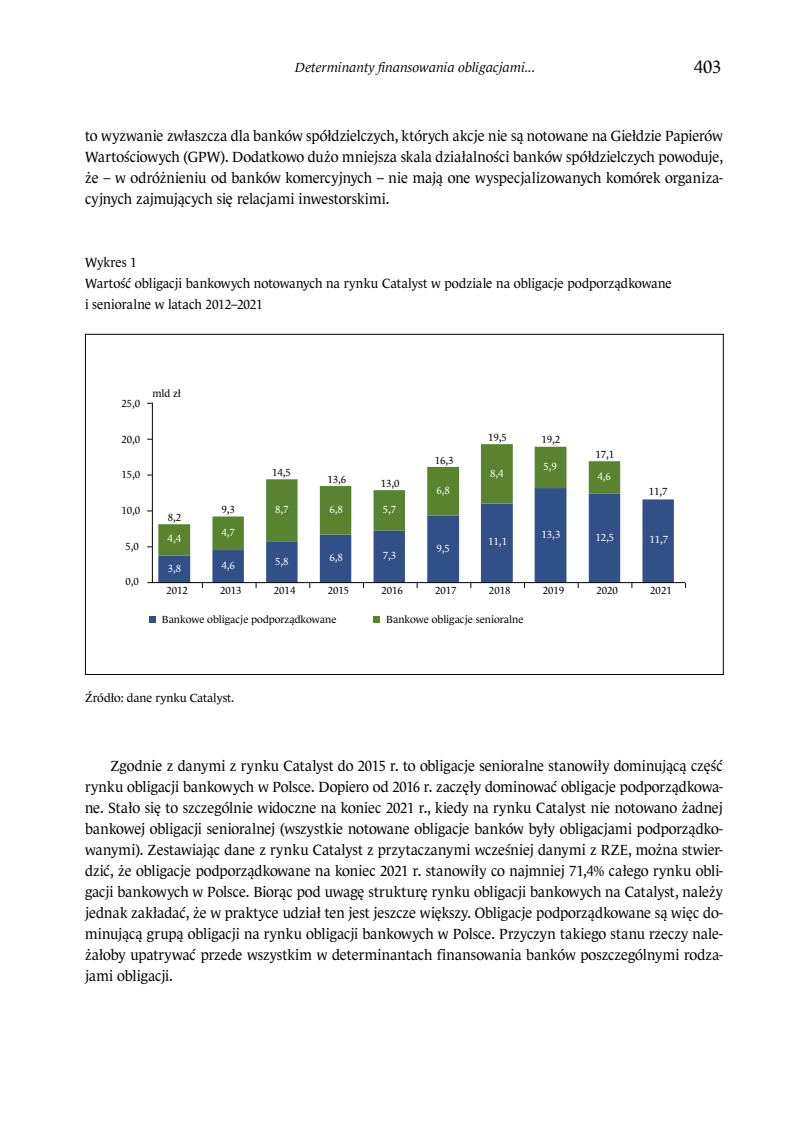
<style>
.page{position:relative;width:808px;height:1127px;background:#fff}
.page>*{position:absolute;margin:0;border:0;box-sizing:border-box;transform-origin:0 0}
.t1{font:18px "Le Monde Journal Pro";color:#000}
.t2{font:15px/21px "Le Monde Journal Pro";letter-spacing:-.01em;color:#000;text-align:justify;scale:.95 1}
.t3{font:13.5px/21px "Le Monde Journal Pro";letter-spacing:-.005em;color:#000;scale:.95 1}
.t4{font:italic 13.5px "Le Monde Journal Pro";color:#000}
.t5{font:12px "Le Monde Journal Pro";color:#000}
.t6{font:10.5px "Le Monde Journal Pro";color:#000}
.t7{font:10.5px "Le Monde Journal Pro";color:#fff}
</style>
<div class="page">
<svg style="left:158px;top:488px;width:516px;height:94px;fill:#315088"></svg>
<svg style="left:158px;top:444px;width:462px;height:112px"></svg>
<hr style="left:147px;top:582px;width:538px;height:1px;background:#000">
<div style="left:149px;top:616px;width:7px;height:6px;background:#315088"></div>
<div style="left:373px;top:616px;width:7px;height:6px;background:#5a832f"></div>
<hr style="left:152px;top:402px;width:1px;height:180px;background:#000">
<p class="t4" style="left:295px;top:57px;width:242px">Determinanty finansowania obligacjami...</p>
<p class="t1" style="left:694px;top:53px;width:29px">403</p>
<p class="t2" style="left:85px;top:124px;width:673px">to wyzwanie zwłaszcza dla banków spółdzielczych, których akcje nie są notowane na Giełdzie Papierów Wartościowych (GPW). Dodatkowo dużo mniejsza skala działalności banków spółdzielczych powoduje, że – w odróżnieniu od banków komercyjnych – nie mają one wyspecjalizowanych komórek organiza&shy;cyjnych zajmujących się relacjami inwestorskimi.</p>
<p class="t3" style="left:85px;top:250px;width:619px">Wykres 1<br>Wartość obligacji bankowych notowanych na rynku Catalyst w podziale na obligacje podporządkowane i senioralne w latach 2012–2021</p>
<p class="t6" style="left:121px;top:396px;width:20px">25,0</p>
<p class="t6" style="left:121px;top:431px;width:20px">20,0</p>
<p class="t6" style="left:121px;top:467px;width:20px">15,0</p>
<p class="t6" style="left:121px;top:502px;width:20px">10,0</p>
<p class="t6" style="left:125px;top:538px;width:15px">5,0</p>
<p class="t6" style="left:125px;top:573px;width:15px">0,0</p>
<p class="t6" style="left:152px;top:385px;width:30px">mld zł</p>
<p class="t6" style="left:168px;top:509px;width:15px">8,2</p>
<p class="t6" style="left:221px;top:501px;width:15px">9,3</p>
<p class="t6" style="left:272px;top:464px;width:20px">14,5</p>
<p class="t6" style="left:327px;top:471px;width:20px">13,6</p>
<p class="t6" style="left:381px;top:475px;width:20px">13,0</p>
<p class="t7" style="left:275px;top:501px;width:15px">8,7</p>
<p class="t7" style="left:329px;top:501px;width:15px">6,8</p>
<p class="t7" style="left:383px;top:501px;width:15px">5,7</p>
<p class="t6" style="left:435px;top:452px;width:20px">16,3</p>
<p class="t7" style="left:436px;top:482px;width:15px">6,8</p>
<p class="t6" style="left:488px;top:430px;width:20px">19,5</p>
<p class="t6" style="left:542px;top:432px;width:20px">19,2</p>
<p class="t7" style="left:490px;top:465px;width:15px">8,4</p>
<p class="t7" style="left:543px;top:458px;width:15px">5,9</p>
<p class="t6" style="left:595px;top:446px;width:20px">17,1</p>
<p class="t7" style="left:597px;top:469px;width:15px">4,6</p>
<p class="t6" style="left:649px;top:483px;width:20px">11,7</p>
<p class="t7" style="left:221px;top:524px;width:15px">4,7</p>
<p class="t7" style="left:168px;top:531px;width:15px">4,4</p>
<p class="t7" style="left:542px;top:526px;width:20px">13,3</p>
<p class="t7" style="left:595px;top:529px;width:20px">12,5</p>
<p class="t7" style="left:649px;top:532px;width:20px">11,7</p>
<p class="t7" style="left:488px;top:534px;width:20px">11,1</p>
<p class="t7" style="left:436px;top:540px;width:15px">9,5</p>
<p class="t7" style="left:168px;top:560px;width:15px">3,8</p>
<p class="t7" style="left:221px;top:557px;width:15px">4,6</p>
<p class="t7" style="left:275px;top:553px;width:15px">5,8</p>
<p class="t7" style="left:329px;top:549px;width:15px">6,8</p>
<p class="t7" style="left:383px;top:547px;width:15px">7,3</p>
<p class="t6" style="left:166px;top:583px;width:23px">2012</p>
<p class="t6" style="left:220px;top:583px;width:23px">2013</p>
<p class="t6" style="left:274px;top:583px;width:23px">2014</p>
<p class="t6" style="left:328px;top:583px;width:23px">2015</p>
<p class="t6" style="left:381px;top:583px;width:23px">2016</p>
<p class="t6" style="left:435px;top:583px;width:23px">2017</p>
<p class="t6" style="left:489px;top:583px;width:23px">2018</p>
<p class="t6" style="left:543px;top:583px;width:23px">2019</p>
<p class="t6" style="left:596px;top:583px;width:23px">2020</p>
<p class="t6" style="left:650px;top:583px;width:23px">2021</p>
<p class="t6" style="left:162px;top:611px;width:176px">Bankowe obligacje podporządkowane</p>
<p class="t6" style="left:386px;top:611px;width:139px">Bankowe obligacje senioralne</p>
<p class="t5" style="left:85px;top:689px;width:151px">Źródło: dane rynku Catalyst.</p>
<p class="t2" style="left:85px;top:754px;width:673px;text-indent:26px">Zgodnie z danymi z rynku Catalyst do 2015 r. to obligacje senioralne stanowiły dominującą część rynku obligacji bankowych w Polsce. Dopiero od 2016 r. zaczęły dominować obligacje podporządkowa&shy;ne. Stało się to szczególnie widoczne na koniec 2021 r., kiedy na rynku Catalyst nie notowano żadnej bankowej obligacji senioralnej (wszystkie notowane obligacje banków były obligacjami podporządko&shy;wanymi). Zestawiając dane z rynku Catalyst z przytaczanymi wcześniej danymi z RZE, można stwier&shy;dzić, że obligacje podporządkowane na koniec 2021 r. stanowiły co najmniej 71,4% całego rynku obli&shy;gacji bankowych w Polsce. Biorąc pod uwagę strukturę rynku obligacji bankowych na Catalyst, należy jednak zakładać, że w praktyce udział ten jest jeszcze większy. Obligacje podporządkowane są więc do&shy;minującą grupą obligacji na rynku obligacji bankowych w Polsce. Przyczyn takiego stanu rzeczy nale&shy;żałoby upatrywać przede wszystkim w determinantach finansowania banków poszczególnymi rodza&shy;jami obligacji.</p>
</div>
